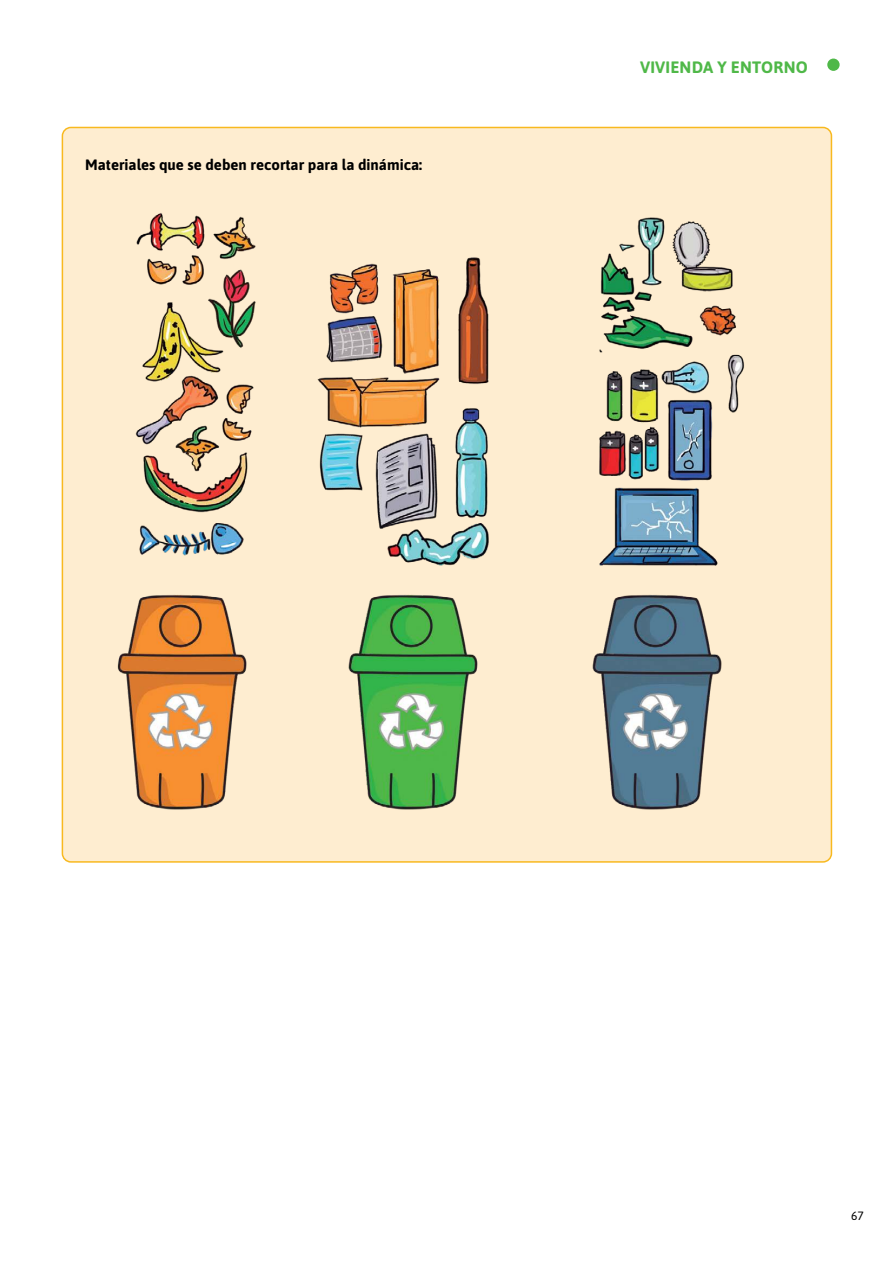
<style>
.page{position:relative;width:893px;height:1263px;background:#fff}
.page>*{position:absolute;margin:0;border:0;box-sizing:border-box;transform-origin:0 0}
.t1{font:700 16.5px "Asap";letter-spacing:.01em;color:#4fb848}
.t2{font:700 15px "Asap";color:#000}
.t3{font:12px "Asap";color:#000}
</style>
<div class="page">
<div style="left:827px;top:59px;width:13px;height:12px;background:#4fb848;border-radius:50%"></div>
<div style="left:62px;top:127px;width:769px;height:735px;background:#feedd0;border-radius:9px"></div>
<img style="left:117px;top:213px;width:627px;height:597px">
<p class="t2" style="left:85px;top:154px;width:339px">Materiales que se deben recortar para la dinámica:</p>
<p class="t1" style="left:640px;top:55px;width:169px">VIVIENDA Y ENTORNO</p>
<p class="t3" style="left:851px;top:1208px;width:14px">67</p>
</div>
